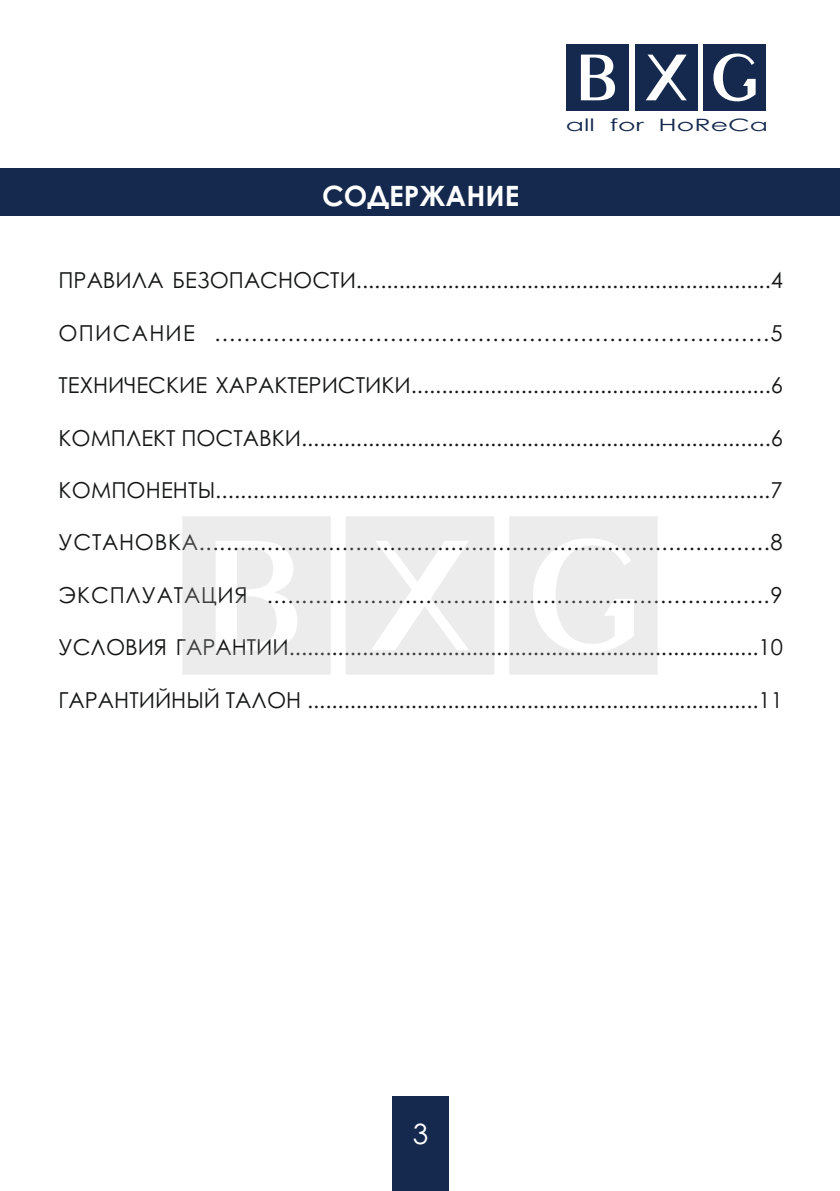
<style>
.page{position:relative;width:840px;height:1191px;background:#fff}
.page>*{position:absolute;margin:0;border:0;box-sizing:border-box;transform-origin:0 0}
.t1{font:700 28px "Century Gothic";color:#fff}
.t2{font:28px "Century Gothic";color:#fff}
.t3{font:22px "Century Gothic";color:#151616}
.t4{font:22px "Century Gothic";letter-spacing:.03em;color:#151616}
.t5{font:22px "Century Gothic";letter-spacing:.035em;color:#151616}
.t6{font:22px "Century Gothic";letter-spacing:.055em;color:#151616}
.t7{font:17px "Century Gothic";color:#15294e;scale:1.57 1}
</style>
<div class="page">
<div style="left:0;top:169px;width:839px;height:47px;background:#15294e"></div>
<div style="left:391px;top:1096px;width:57px;height:95px;background:#15294e"></div>
<div style="left:566px;top:44px;width:62px;height:67px;background:#15294e"></div>
<div style="left:634px;top:44px;width:63px;height:67px;background:#15294e"></div>
<div style="left:703px;top:44px;width:62px;height:67px;background:#15294e"></div>
<svg style="left:580px;top:55px;width:34px;height:45px"></svg>
<svg style="left:646px;top:55px;width:40px;height:45px"></svg>
<svg style="left:713px;top:54px;width:42px;height:47px"></svg>
<svg style="left:182px;top:516px;width:148px;height:158px"></svg>
<svg style="left:346px;top:516px;width:148px;height:158px"></svg>
<svg style="left:509px;top:516px;width:148px;height:158px"></svg>
<p class="t1" style="left:322px;top:185px;width:198px">СОДЕРЖАНИЕ</p>
<p class="t7" style="left:565px;top:118px;width:130px">all for HoReCa</p>
<p class="t3" style="left:59px;top:272px;width:725px">ПРАВИЛА БЕЗОПАСНОСТИ....................................................................4</p>
<p class="t6" style="left:59px;top:324px;width:725px">ОПИСАНИЕ ............................................................................5</p>
<p class="t3" style="left:58px;top:376px;width:725px">ТЕХНИЧЕСКИЕ ХАРАКТЕРИСТИКИ...........................................................6</p>
<p class="t3" style="left:58px;top:429px;width:725px">КОМПЛЕКТ ПОСТАВКИ.............................................................................6</p>
<p class="t3" style="left:58px;top:481px;width:725px">КОМПОНЕНТЫ.........................................................................................7</p>
<p class="t4" style="left:58px;top:534px;width:725px">УСТАНОВКА....................................................................................8</p>
<p class="t5" style="left:58px;top:586px;width:725px">ЭКСПЛУАТАЦИЯ .........................................................................9</p>
<p class="t3" style="left:58px;top:639px;width:725px">УСЛОВИЯ ГАРАНТИИ.............................................................................10</p>
<p class="t3" style="left:58px;top:691px;width:725px">ГАРАНТИЙНЫЙ ТАЛОН ..........................................................................11</p>
<p class="t2" style="left:412px;top:1122px;width:17px">3</p>
</div>
